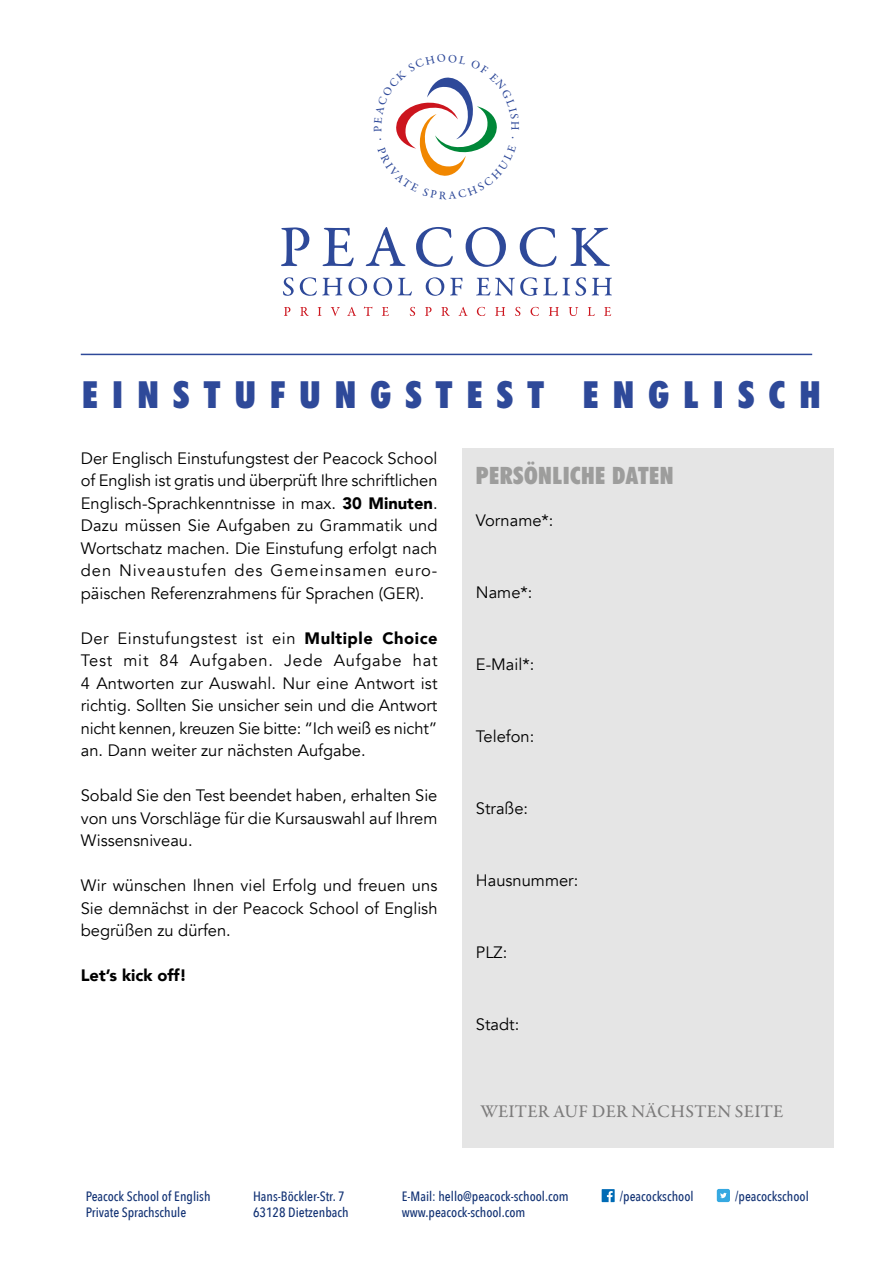
<style>
.page{position:relative;width:893px;height:1263px;background:#fff}
.page>*{position:absolute;margin:0;border:0;box-sizing:border-box;transform-origin:0 0}
.t1{font:900 condensed 37.5px "Futura BT";letter-spacing:.38em;color:#2e4999}
.t2{font:900 condensed 24px "Futura BT";letter-spacing:.02em;color:#9d9d9c}
.t3{font:500 18px "Garamond Premr Pro";letter-spacing:.015em;color:#7c7b7b}
.t4{font:16.5px/22.5px "Avenir";color:#000;text-align:justify}
.t5{font:900 16.5px "Avenir";color:#000}
.t6{font:500 13.5px/16.2px "Avenir Next Condensed";color:#123274}
.s1{font-weight:900}
</style>
<div class="page">
<div style="left:462px;top:449px;width:371px;height:699px;background:#e5e5e5"></div>
<svg style="left:602px;top:1189px;width:13px;height:13px"></svg>
<svg style="left:717px;top:1189px;width:13px;height:13px"></svg>
<svg style="left:281px;top:227px;width:28px;height:39px"></svg>
<svg style="left:323px;top:228px;width:31px;height:38px"></svg>
<svg style="left:366px;top:227px;width:39px;height:39px"></svg>
<svg style="left:416px;top:227px;width:37px;height:40px"></svg>
<svg style="left:466px;top:227px;width:40px;height:40px"></svg>
<svg style="left:520px;top:227px;width:36px;height:40px"></svg>
<svg style="left:570px;top:228px;width:40px;height:38px"></svg>
<svg style="left:284px;top:307px;width:6px;height:9px"></svg>
<svg style="left:300px;top:307px;width:9px;height:9px"></svg>
<svg style="left:318px;top:307px;width:3px;height:9px"></svg>
<svg style="left:331px;top:307px;width:9px;height:9px"></svg>
<svg style="left:347px;top:307px;width:9px;height:9px"></svg>
<svg style="left:364px;top:307px;width:8px;height:9px"></svg>
<svg style="left:382px;top:307px;width:7px;height:9px"></svg>
<svg style="left:410px;top:307px;width:5px;height:9px"></svg>
<svg style="left:425px;top:307px;width:7px;height:9px"></svg>
<svg style="left:441px;top:307px;width:9px;height:9px"></svg>
<svg style="left:458px;top:307px;width:10px;height:9px"></svg>
<svg style="left:477px;top:307px;width:8px;height:9px"></svg>
<svg style="left:495px;top:307px;width:10px;height:9px"></svg>
<svg style="left:515px;top:307px;width:5px;height:9px"></svg>
<svg style="left:530px;top:307px;width:9px;height:9px"></svg>
<svg style="left:549px;top:307px;width:10px;height:9px"></svg>
<svg style="left:569px;top:307px;width:9px;height:9px"></svg>
<svg style="left:588px;top:307px;width:7px;height:9px"></svg>
<svg style="left:604px;top:307px;width:7px;height:9px"></svg>
<svg style="left:283px;top:277px;width:11px;height:19px"></svg>
<svg style="left:300px;top:277px;width:67px;height:19px"></svg>
<svg style="left:373px;top:277px;width:19px;height:19px"></svg>
<svg style="left:398px;top:278px;width:14px;height:17px"></svg>
<svg style="left:426px;top:277px;width:18px;height:19px"></svg>
<svg style="left:450px;top:278px;width:12px;height:17px"></svg>
<svg style="left:476px;top:277px;width:110px;height:19px"></svg>
<svg style="left:592px;top:278px;width:20px;height:17px"></svg>
<hr style="left:81px;top:354px;width:731px;height:1px;background:#2e4999">
<svg style="left:396px;top:77px;width:101px;height:99px"></svg>
<h1 class="t1" style="left:82px;top:372px;width:740px">EINSTUFUNGSTEST ENGLISCH</h1>
<p class="t4" style="left:81px;top:447px;width:358px">Der Englisch Einstufungstest der Peacock School of English ist gratis und überprüft Ihre schriftlichen Englisch-Sprachkenntnisse in max. <span class="s1">30 Minuten</span>.<br>Dazu müssen Sie Aufgaben zu Grammatik und Wortschatz machen. Die Einstufung erfolgt nach den Niveaustufen des Gemeinsamen euro&shy;päischen Referenzrahmens für Sprachen (GER).</p>
<p class="t4" style="left:81px;top:627px;width:358px">Der Einstufungstest ist ein <span class="s1">Multiple Choice </span>Test mit 84 Aufgaben. Jede Aufgabe hat 4 Antworten zur Auswahl. Nur eine Antwort ist richtig. Sollten Sie unsicher sein und die Antwort nicht kennen, kreuzen Sie bitte: “Ich weiß es nicht” an. Dann weiter zur nächsten Aufgabe.</p>
<p class="t4" style="left:81px;top:785px;width:358px">Sobald Sie den Test beendet haben, erhalten Sie von uns Vorschläge für die Kursauswahl auf Ihrem Wissensniveau.</p>
<p class="t4" style="left:81px;top:875px;width:358px">Wir wünschen Ihnen viel Erfolg und freuen uns Sie demnächst in der Peacock School of English begrüßen zu dürfen.</p>
<p class="t5" style="left:81px;top:961px;width:108px">Let’s kick off!</p>
<h2 class="t2" style="left:476px;top:461px;width:199px">PERSÖNLICHE DATEN</h2>
<p class="t4" style="left:476px;top:509px;width:79px">Vorname*:</p>
<p class="t4" style="left:476px;top:581px;width:58px">Name*:</p>
<p class="t4" style="left:476px;top:653px;width:60px">E-Mail*:</p>
<p class="t4" style="left:476px;top:725px;width:60px">Telefon:</p>
<p class="t4" style="left:476px;top:797px;width:54px">Straße:</p>
<p class="t4" style="left:476px;top:869px;width:104px">Hausnummer:</p>
<p class="t4" style="left:476px;top:941px;width:33px">PLZ:</p>
<p class="t4" style="left:476px;top:1013px;width:45px">Stadt:</p>
<p class="t3" style="left:480px;top:1100px;width:305px">WEITER AUF DER NÄCHSTEN SEITE</p>
<p class="t6" style="left:86px;top:1188px;width:126px">Peacock School of English<br>Private Sprachschule</p>
<p class="t6" style="left:253px;top:1188px;width:97px">Hans-Böckler-Str. 7<br>63128 Dietzenbach</p>
<p class="t6" style="left:620px;top:1188px;width:75px">/peacockschool</p>
<p class="t6" style="left:735px;top:1188px;width:75px">/peacockschool</p>
<p class="t6" style="left:402px;top:1188px;width:169px">E-Mail: hello@peacock-school.com www.peacock-school.com</p>
</div>
